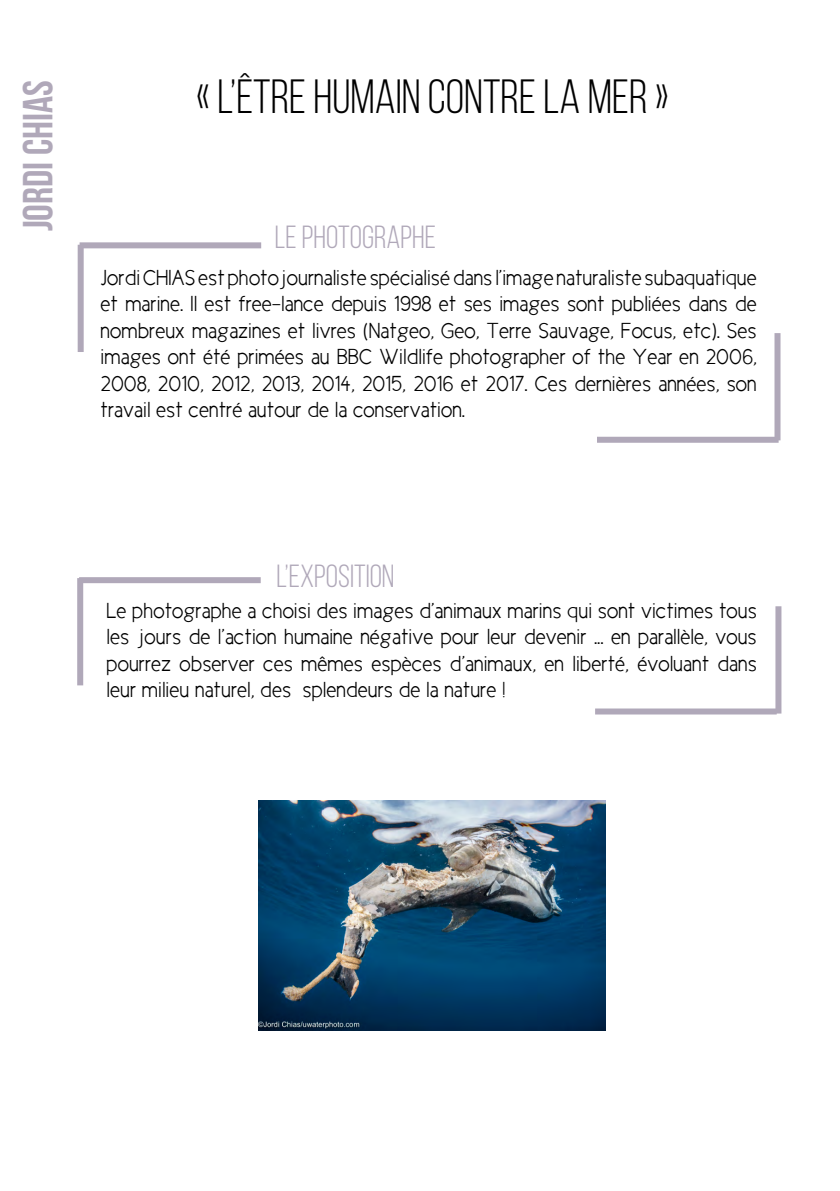
<style>
.page{position:relative;width:840px;height:1191px;background:#fff}
.page>*{position:absolute;margin:0;border:0;box-sizing:border-box;transform-origin:0 0}
.t1{font:48px "Bebas Neue";color:#000}
.t2{font:700 42px "Bebas Neue";color:#b0a8b9}
.t3{font:32px "Bebas Neue";color:#b0a8b9}
.t4{font:22px/26.4px "Cicle Semi";color:#000;text-align:justify}
</style>
<div class="page">
<img style="left:259px;top:800px;width:345px;height:230px">
<div style="left:77px;top:578px;width:6px;height:107px;background:#b0a8b9"></div>
<div style="left:79px;top:577px;width:181px;height:6px;background:#b0a8b9"></div>
<div style="left:775px;top:606px;width:6px;height:107px;background:#b0a8b9"></div>
<div style="left:594px;top:708px;width:182px;height:6px;background:#b0a8b9"></div>
<div style="left:78px;top:245px;width:6px;height:107px;background:#b0a8b9"></div>
<div style="left:79px;top:242px;width:182px;height:6px;background:#b0a8b9"></div>
<div style="left:774px;top:333px;width:6px;height:107px;background:#b0a8b9"></div>
<div style="left:596px;top:437px;width:182px;height:6px;background:#b0a8b9"></div>
<h2 class="t2" style="left:15px;top:231px;width:152px;rotate:-90deg">Jordi CHIAS</h2>
<h1 class="t1" style="left:196px;top:71px;width:473px">« L’ÊTRE HUMAIN CONTRE LA MER »</h1>
<h3 class="t3" style="left:275px;top:220px;width:162px">LE PHOTOGRAPHE</h3>
<p class="t4" style="left:100px;top:264px;width:657px">Jordi CHIAS est photojournaliste spécialisé dans l’image naturaliste subaquatique et marine. Il est free-lance depuis 1998 et ses images sont publiées dans de nombreux magazines et livres (Natgeo, Geo, Terre Sauvage, Focus, etc). Ses images ont été primées au BBC Wildlife photographer of the Year en 2006, 2008, 2010, 2012, 2013, 2014, 2015, 2016 et 2017. Ces dernières années, son travail est centré autour de la conservation.</p>
<h3 class="t3" style="left:276px;top:558px;width:120px">L’EXPOSITION</h3>
<p class="t4" style="left:106px;top:597px;width:651px">Le photographe a choisi des images d’animaux marins qui sont victimes tous les jours de l’action humaine négative pour leur devenir ... en parallèle, vous pourrez observer ces mêmes espèces d’animaux, en liberté, évoluant dans leur milieu naturel, des splendeurs de la nature !</p>
</div>
